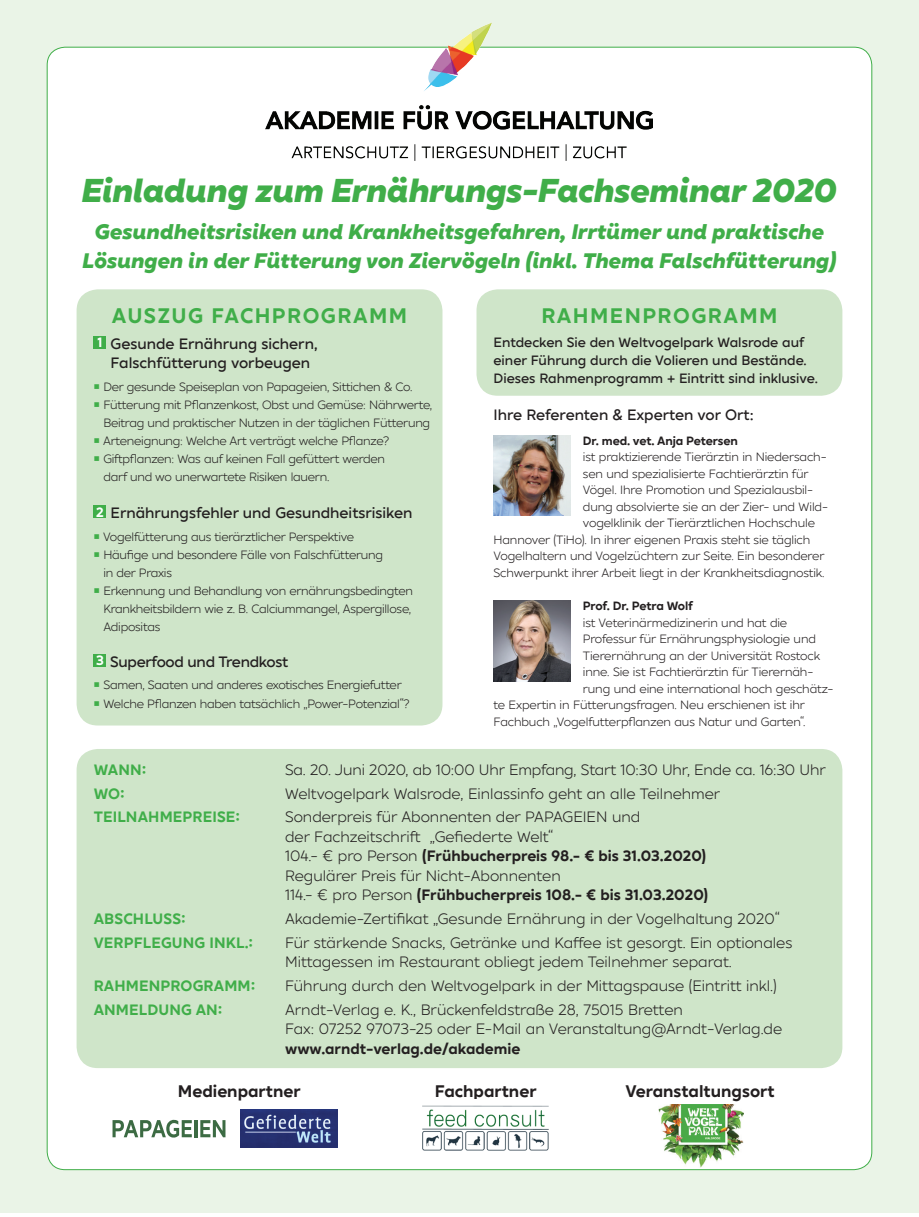
<style>
.page{position:relative;width:919px;height:1217px;background:#fff}
.page>*{position:absolute;margin:0;border:0;box-sizing:border-box;transform-origin:0 0}
.t1{font:italic 800 33px "XXII Geom";letter-spacing:-.01em;color:#40ae49}
.t2{font:italic 800 21px/28.5px "XXII Geom";color:#40ae49;text-align:center}
.t3{font:700 21px "XXII Geom";letter-spacing:.07em;color:#40ae49}
.t4{font:700 16.8px "XXII Geom";color:#231f20}
.t5{font:15px/19.5px "XXII Geom";color:#231f20}
.t6{font:500 15px/19.5px "XXII Geom";color:#231f20;text-align:center}
.t7{font:700 15px "XXII Geom";letter-spacing:.01em;color:#40ae49}
.t8{font:700 15px "XXII Geom";color:#231f20}
.t9{font:500 15px "XXII Geom";letter-spacing:-.02em;color:#231f20}
.t10{font:500 13.5px/18px "XXII Geom";color:#231f20}
.t11{font:12px/18px "XXII Geom";letter-spacing:-.02em;color:#231f20}
.t12{font:700 12px "XXII Geom";letter-spacing:-.015em;color:#231f20}
.s1{font-weight:700;font-size:13.5px;color:#fff}
.s2{color:#40ae49}
.s3{font-weight:700}
</style>
<div class="page">
<div style="left:0;top:0;width:918px;height:1212px;background:#eaf4e7"></div>
<div style="left:47px;top:47px;width:824px;height:1122px;background:#fff;border-radius:18px"></div>
<div style="left:476px;top:289px;width:366px;height:106px;background:#cfe5c9;border-radius:21px"></div>
<img style="left:493px;top:435px;width:77px;height:81px">
<div style="left:77px;top:748px;width:765px;height:319px;background:#cfe5c9;border-radius:21px"></div>
<img style="left:658px;top:1104px;width:85px;height:63px">
<svg style="left:200px;top:1120px;width:25px;height:16px"></svg>
<svg style="left:112px;top:1119px;width:80px;height:18px"></svg>
<hr style="left:194px;top:1119px;width:3px;height:17px;background:#3c6b43">
<img style="left:422px;top:1105px;width:127px;height:46px">
<div style="left:77px;top:289px;width:365px;height:436px;background:#cfe5c9;border-radius:21px"></div>
<div style="left:94px;top:336px;width:12px;height:13px;background:#40ae49"></div>
<div style="left:94px;top:505px;width:12px;height:13px;background:#40ae49"></div>
<div style="left:94px;top:653px;width:12px;height:13px;background:#40ae49"></div>
<img style="left:493px;top:600px;width:77px;height:81px">
<img style="left:266px;top:22px;width:386px;height:138px">
<img style="left:241px;top:1109px;width:97px;height:38px">
<h1 class="t1" style="left:82px;top:167px;width:756px">Einladung zum Ernährungs-Fachseminar 2020</h1>
<h2 class="t2" style="left:82px;top:218px;width:755px">Gesundheitsrisiken und Krankheitsgefahren, Irrtümer und praktische<br>Lösungen in der Fütterung von Ziervögeln (inkl. Thema Falschfütterung)</h2>
<h2 class="t3" style="left:112px;top:301px;width:297px">Auszug Fachprogramm</h2>
<p class="t6" style="left:97px;top:334px;width:221px"><span class="s1">1</span> Gesunde Ernährung sichern,<br>Falschfütterung vorbeugen</p>
<p class="t11" style="left:94px;top:377px;width:320px"><span class="s2">○</span> Der gesunde Speiseplan von Papageien, Sittichen &amp; Co.</p>
<p class="t11" style="left:94px;top:395px;width:340px;text-align:right"><span class="s2">○</span> Fütterung mit Pflanzenkost, Obst und Gemüse: Nährwerte,<br>Beitrag und praktischer Nutzen in der täglichen Fütterung</p>
<p class="t11" style="left:94px;top:431px;width:297px"><span class="s2">○</span> Arteneignung: Welche Art verträgt welche Pflanze?</p>
<p class="t11" style="left:103px;top:449px;width:283px;text-indent:-10px"><span class="s2">○</span> Giftpflanzen: Was auf keinen Fall gefüttert werden darf und wo unerwartete Risiken lauern.</p>
<p class="t6" style="left:96px;top:503px;width:318px"><span class="s1">2</span> Ernährungsfehler und Gesundheitsrisiken</p>
<p class="t11" style="left:94px;top:527px;width:262px"><span class="s2">○</span> Vogelfütterung aus tierärztlicher Perspektive</p>
<p class="t11" style="left:103px;top:545px;width:281px;text-indent:-10px"><span class="s2">○</span> Häufige und besondere Fälle von Falschfütterung in der Praxis</p>
<p class="t11" style="left:103px;top:581px;width:311px;text-indent:-10px"><span class="s2">○</span> Erkennung und Behandlung von ernährungsbedingten<br>Krankheitsbildern wie z. B. Calciummangel, Aspergillose,<br>Adipositas</p>
<p class="t9" style="left:96px;top:651px;width:194px"><span class="s1">3</span> Superfood und Trendkost</p>
<p class="t11" style="left:94px;top:675px;width:310px"><span class="s2">○</span> Samen, Saaten und anderes exotisches Energiefutter</p>
<p class="t11" style="left:94px;top:695px;width:317px"><span class="s2">○</span> Welche Pflanzen haben tatsächlich „Power-Potenzial“?</p>
<h2 class="t3" style="left:541px;top:301px;width:238px">Rahmenprogramm</h2>
<p class="t10" style="left:493px;top:333px;width:326px">Entdecken Sie den Weltvogelpark Walsrode auf einer Führung durch die Volieren und Bestände.<br>Dieses Rahmenprogramm + Eintritt sind inklusive.</p>
<p class="t6" style="left:493px;top:404px;width:261px">Ihre Referenten &amp; Experten vor Ort:</p>
<p class="t12" style="left:583px;top:432px;width:156px">Dr. med. vet. Anja Petersen</p>
<p class="t11" style="left:583px;top:447px;width:245px">ist praktizierende Tierärztin in Niedersach-</p>
<p class="t11" style="left:583px;top:464px;width:227px">sen und spezialisierte Fachtierärztin für</p>
<p class="t11" style="left:583px;top:480px;width:232px">Vögel. Ihre Promotion und Spezialausbil-</p>
<p class="t11" style="left:583px;top:497px;width:247px">dung absolvierte sie an der Zier- und Wild-</p>
<p class="t11" style="left:583px;top:513px;width:233px">vogelklinik der Tierärztlichen Hochschule</p>
<p class="t11" style="left:493px;top:530px;width:318px">Hannover (TiHo). In ihrer eigenen Praxis steht sie täglich</p>
<p class="t11" style="left:493px;top:546px;width:332px">Vogelhaltern und Vogelzüchtern zur Seite. Ein besonderer</p>
<p class="t11" style="left:493px;top:563px;width:332px">Schwerpunkt ihrer Arbeit liegt in der Krankheitsdiagnostik.</p>
<p class="t12" style="left:583px;top:597px;width:112px">Prof. Dr. Petra Wolf</p>
<p class="t11" style="left:583px;top:613px;width:206px">ist Veterinärmedizinerin und hat die</p>
<p class="t11" style="left:583px;top:629px;width:235px">Professur für Ernährungsphysiologie und</p>
<p class="t11" style="left:583px;top:646px;width:239px">Tierernährung an der Universität Rostock</p>
<p class="t11" style="left:583px;top:662px;width:232px">inne. Sie ist Fachtierärztin für Tierernäh-</p>
<p class="t11" style="left:583px;top:679px;width:252px">rung und eine international hoch geschätz-</p>
<p class="t11" style="left:493px;top:695px;width:313px">te Expertin in Fütterungsfragen. Neu erschienen ist ihr</p>
<p class="t11" style="left:493px;top:712px;width:313px">Fachbuch „Vogelfutterpflanzen aus Natur und Garten“.</p>
<p class="t7" style="left:94px;top:759px;width:54px">Wann:</p>
<p class="t5" style="left:285px;top:759px;width:542px">Sa. 20. Juni 2020, ab 10:00 Uhr Empfang, Start 10:30 Uhr, Ende ca. 16:30 Uhr</p>
<p class="t7" style="left:94px;top:782px;width:33px">Wo:</p>
<p class="t5" style="left:285px;top:783px;width:437px">Weltvogelpark Walsrode, Einlassinfo geht an alle Teilnehmer</p>
<p class="t7" style="left:94px;top:806px;width:148px">Teilnahmepreise:</p>
<p class="t5" style="left:285px;top:807px;width:424px">Sonderpreis für Abonnenten der PAPAGEIEN und<br>der Fachzeitschrift „Gefiederte Welt“<br>104.- € pro Person <span class="s3">(Frühbucherpreis 98.- € bis 31.03.2020)<br></span>Regulärer Preis für Nicht-Abonnenten<br>114.- € pro Person <span class="s3">(Frühbucherpreis 108.- € bis 31.03.2020)</span></p>
<p class="t7" style="left:94px;top:908px;width:94px">Abschluss:</p>
<p class="t5" style="left:285px;top:908px;width:496px">Akademie-Zertifikat „Gesunde Ernährung in der Vogelhaltung 2020“</p>
<p class="t7" style="left:94px;top:932px;width:31px">Verpf</p>
<p class="t7" style="left:143px;top:932px;width:112px">legung inkl.:</p>
<p class="t5" style="left:285px;top:932px;width:509px">Für stärkende Snacks, Getränke und Kaffee ist gesorgt. Ein optionales<br>Mittagessen im Restaurant obliegt jedem Teilnehmer separat.</p>
<p class="t7" style="left:94px;top:975px;width:163px">Rahmenprogramm:</p>
<p class="t5" style="left:285px;top:975px;width:493px">Führung durch den Weltvogelpark in der Mittagspause (Eintritt inkl.)</p>
<p class="t7" style="left:94px;top:999px;width:130px">Anmeldung an:</p>
<p class="t5" style="left:285px;top:999px;width:498px">Arndt-Verlag e. K., Brückenfeldstraße 28, 75015 Bretten<br>Fax: 07252 97073-25 oder E-Mail an Veranstaltung@Arndt-Verlag.de</p>
<p class="t8" style="left:285px;top:1038px;width:237px">www.arndt-verlag.de/akademie</p>
<h3 class="t4" style="left:178px;top:1079px;width:124px">Medienpartner</h3>
<h3 class="t4" style="left:434px;top:1079px;width:103px">Fachpartner</h3>
<h3 class="t4" style="left:625px;top:1079px;width:151px">Veranstaltungsort</h3>
</div>
